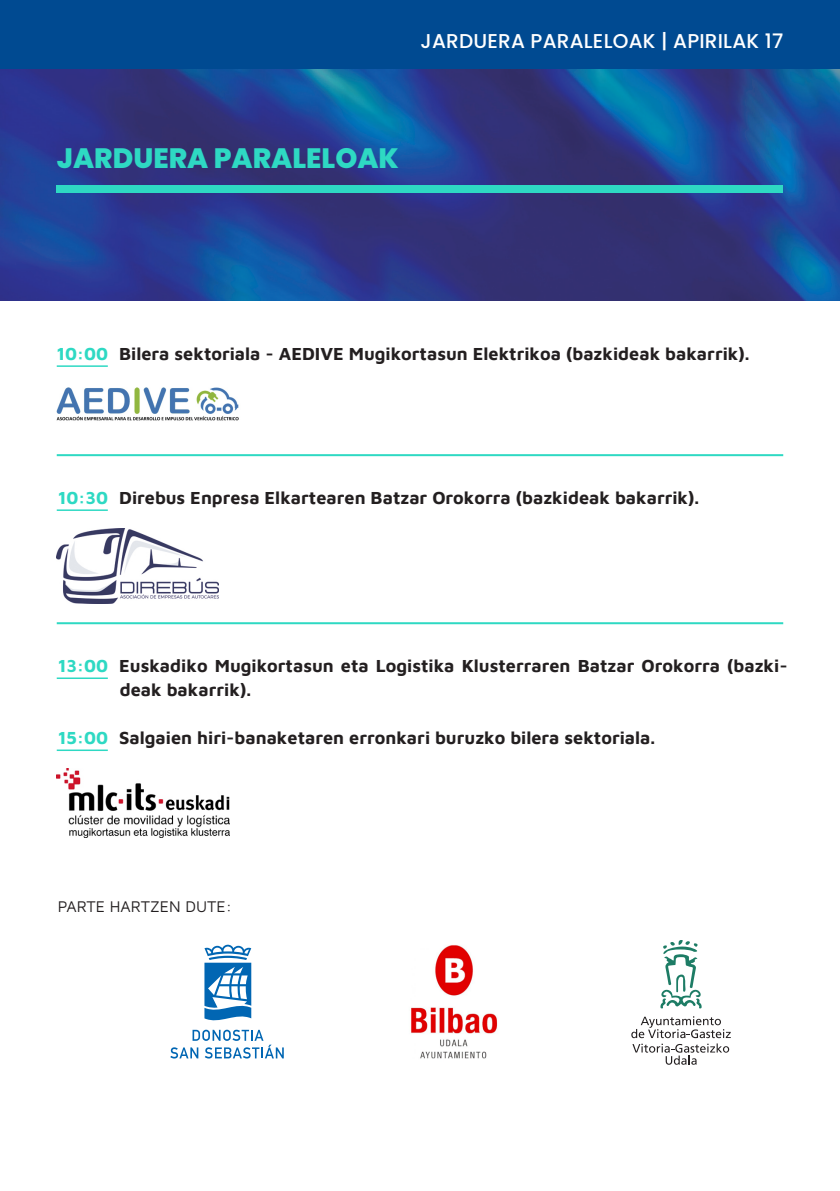
<style>
.page{position:relative;width:840px;height:1191px;background:#fff}
.page>*{position:absolute;margin:0;border:0;box-sizing:border-box;transform-origin:0 0}
.t1{font:800 28px "Poppins";color:#2ed9c3}
.t2{font:500 20px "Poppins";letter-spacing:.01em;color:#fff}
.t3{font:700 18px/24px "Maven Pro";color:#231f20}
.t4{font:16px "Maven Pro";color:#231f20}
.t5{font:16px "Maven Pro";color:#231f20}
.s1{color:#2ed9c3}
</style>
<div class="page">
<img style="left:0;top:68px;width:839px;height:232px">
<div style="left:0;top:0;width:839px;height:68px;background:#004a91"></div>
<div style="left:57px;top:185px;width:725px;height:7px;background:#2ed9c3"></div>
<hr style="left:57px;top:365px;width:51px;height:2px;background:#2ed9c3">
<hr style="left:57px;top:509px;width:51px;height:2px;background:#2ed9c3">
<hr style="left:57px;top:677px;width:51px;height:2px;background:#2ed9c3">
<hr style="left:57px;top:749px;width:51px;height:2px;background:#2ed9c3">
<hr style="left:57px;top:454px;width:725px;height:2px;background:#2ed9c3">
<hr style="left:57px;top:622px;width:725px;height:2px;background:#2ed9c3">
<img style="left:56px;top:387px;width:183px;height:34px">
<img style="left:57px;top:768px;width:173px;height:69px">
<img style="left:57px;top:528px;width:161px;height:75px">
<svg style="left:170px;top:944px;width:113px;height:114px"></svg>
<img style="left:411px;top:945px;width:87px;height:114px">
<svg style="left:631px;top:1016px;width:99px;height:48px"></svg>
<svg style="left:660px;top:940px;width:41px;height:68px"></svg>
<p class="t2" style="left:420px;top:29px;width:364px">JARDUERA PARALELOAK | APIRILAK 17</p>
<h1 class="t1" style="left:57px;top:142px;width:343px">JARDUERA PARALELOAK</h1>
<p class="t3" style="left:57px;top:341px;width:693px"><span class="s1">10:00</span> Bilera sektoriala - AEDIVE Mugikortasun Elektrikoa (bazkideak bakarrik).</p>
<p class="t3" style="left:58px;top:485px;width:642px"><span class="s1">10:30</span> Direbus Enpresa Elkartearen Batzar Orokorra (bazkideak bakarrik).</p>
<p class="t3" style="left:120px;top:653px;width:669px;text-indent:-62px"><span class="s1">13:00</span> Euskadiko Mugikortasun eta Logistika Klusterraren Batzar Orokorra (bazki&shy;deak bakarrik).</p>
<p class="t3" style="left:58px;top:725px;width:598px"><span class="s1">15:00</span> Salgaien hiri-banaketaren erronkari buruzko bilera sektoriala.</p>
<p class="t4" style="left:58px;top:896px;width:19px">PARTE</p>
<p class="t4" style="left:110px;top:896px;width:11px">HARTZEN</p>
<p class="t4" style="left:185px;top:896px;width:11px">DUTE</p>
<p class="t5" style="left:226px;top:896px;width:8px">:</p>
</div>
